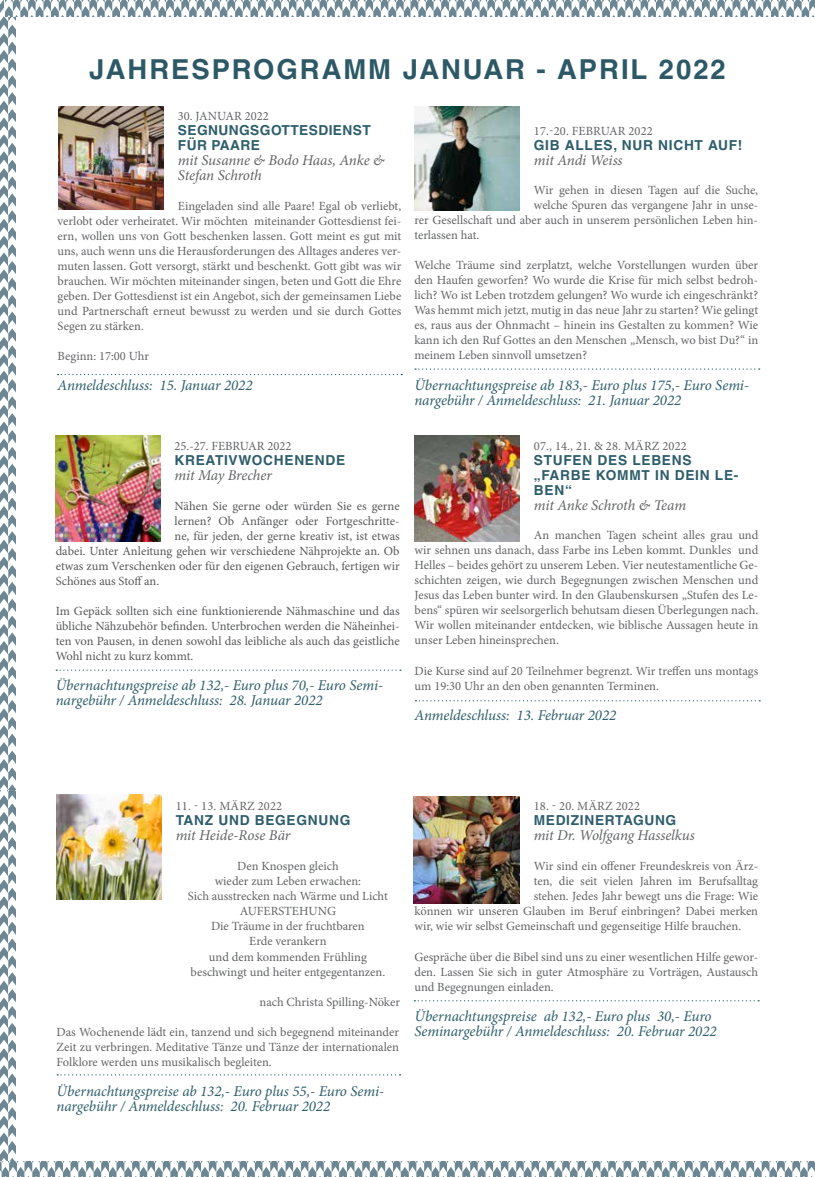
<style>
.page{position:relative;width:815px;height:1177px;background:#fff}
.page>*{position:absolute;margin:0;border:0;box-sizing:border-box;transform-origin:0 0}
.t1{font:700 27.5px "Helvetica";letter-spacing:.07em;color:#2d5966}
.t2{font:italic 15px/15px "Minion Pro";letter-spacing:-.01em;color:#2e5e6b}
.t3{font:italic 15px/15px "Minion Pro";letter-spacing:-.01em;color:#636466}
.t4{font:700 13.75px/15px "Helvetica";letter-spacing:.05em;color:#2e5e6b}
.t5{font:700 13.75px/15px "Helvetica";letter-spacing:.03em;color:#2e5e6b}
.t6{font:12.5px/15px "Minion Pro";color:#636466;text-align:justify}
.t7{font:12.5px/15px "Minion Pro";color:#58595b;text-align:justify}
</style>
<div class="page">
<svg style="left:415px;top:700px;width:345px;height:1px"></svg>
<img style="left:415px;top:435px;width:105px;height:107px">
<img style="left:0;top:394px;width:15px;height:396px">
<svg style="left:0;top:790px;width:15px;height:370px"></svg>
<img style="left:0;top:0;width:15px;height:394px">
<svg style="left:5px;top:0;width:405px;height:16px"></svg>
<svg style="left:410px;top:0;width:405px;height:16px"></svg>
<img style="left:0;top:1160px;width:402px;height:16px">
<svg style="left:402px;top:1161px;width:413px;height:15px"></svg>
<svg style="left:57px;top:1074px;width:344px;height:1px"></svg>
<img style="left:57px;top:794px;width:105px;height:105px">
<svg style="left:56px;top:669px;width:345px;height:1px"></svg>
<img style="left:56px;top:435px;width:104px;height:107px">
<svg style="left:415px;top:368px;width:345px;height:2px"></svg>
<img style="left:414px;top:107px;width:106px;height:103px">
<img style="left:59px;top:107px;width:105px;height:103px">
<svg style="left:58px;top:374px;width:344px;height:1px"></svg>
<svg style="left:414px;top:1000px;width:345px;height:1px"></svg>
<img style="left:414px;top:797px;width:105px;height:106px">
<h1 class="t1" style="left:89px;top:52px;width:256px">JAHRESPROGRAMM</h1>
<h1 class="t1" style="left:403px;top:52px;width:325px">JANUAR - APRIL 2022</h1>
<p class="t6" style="left:178px;top:109px;width:92px">30. JANUAR 2022</p>
<p class="t5" style="left:178px;top:122px;width:194px">SEGNUNGSGOTTESDIENST<br>FÜR PAA</p>
<p class="t4" style="left:241px;top:137px;width:21px">RE</p>
<p class="t3" style="left:178px;top:153px;width:208px">mit Susanne &amp; Bodo Haas, Anke &amp;<br>Stefan Schroth</p>
<p class="t6" style="left:58px;top:199px;width:345px;text-indent:120px">Eingeladen sind alle Paare! Egal ob verliebt, verlobt oder verheiratet. Wir möchten miteinander Gottesdienst fei&shy;ern, wollen uns von Gott beschenken lassen. Gott meint es gut mit uns, auch wenn uns die Herausforderungen des Alltages anderes ver&shy;muten lassen. Gott versorgt, stärkt und beschenkt. Gott gibt was wir brauchen. Wir möchten miteinander singen, beten und Gott die Ehre geben. Der Gottesdienst ist ein Angebot, sich der gemeinsamen Liebe und Partnerschaft erneut bewusst zu werden und sie durch Gottes Segen zu stärken.</p>
<p class="t6" style="left:58px;top:349px;width:93px">Beginn: 17:00 Uhr</p>
<p class="t2" style="left:58px;top:378px;width:197px">Anmeldeschluss: 15. Januar 2022</p>
<p class="t6" style="left:175px;top:439px;width:118px">25.-27. FEBRUAR 2022</p>
<p class="t4" style="left:175px;top:452px;width:172px">KREATIVWOCHENENDE</p>
<p class="t3" style="left:175px;top:468px;width:99px">mit May Brecher</p>
<p class="t7" style="left:175px;top:499px;width:227px">Nähen Sie gerne oder würden Sie es gerne</p>
<p class="t7" style="left:175px;top:514px;width:227px">lernen? Ob Anfänger oder Fortgeschritte-</p>
<p class="t7" style="left:175px;top:529px;width:227px">ne, für jeden, der gerne kreativ ist, ist etwas</p>
<p class="t7" style="left:56px;top:544px;width:345px">dabei. Unter Anleitung gehen wir verschiedene Nähprojekte an. Ob</p>
<p class="t7" style="left:56px;top:559px;width:346px">etwas zum Verschenken oder für den eigenen Gebrauch, fertigen wir</p>
<p class="t7" style="left:56px;top:574px;width:105px">Schönes aus Stoff an.</p>
<p class="t7" style="left:56px;top:604px;width:346px">Im Gepäck sollten sich eine funktionierende Nähmaschine und das übliche Nähzubehör befinden. Unterbrochen werden die Näheinhei&shy;ten von Pausen, in denen sowohl das leibliche als auch das geistliche Wohl nicht zu kurz kommt.</p>
<p class="t2" style="left:56px;top:678px;width:329px">Übernachtungspreise ab 132,- Euro plus 70,- Euro Semi&shy;nargebühr / Anmeldeschluss: 28. Januar 2022</p>
<p class="t6" style="left:534px;top:124px;width:120px">17.-20. FEBRUAR 2022</p>
<p class="t4" style="left:534px;top:137px;width:210px">GIB ALLES, NUR NICHT AUF!</p>
<p class="t3" style="left:534px;top:153px;width:90px">mit Andi Weiss</p>
<p class="t6" style="left:534px;top:182px;width:226px">Wir gehen in diesen Tagen auf die Suche,</p>
<p class="t6" style="left:534px;top:197px;width:226px">welche Spuren das vergangene Jahr in unse-</p>
<p class="t6" style="left:414px;top:212px;width:345px">rer Gesellschaft und aber auch in unserem persönlichen Leben hin-</p>
<p class="t6" style="left:414px;top:227px;width:67px">terlassen hat.</p>
<p class="t6" style="left:414px;top:257px;width:345px">Welche Träume sind zerplatzt, welche Vorstellungen wurden über den Haufen geworfen? Wo wurde die Krise für mich selbst bedroh&shy;lich? Wo ist Leben trotzdem gelungen? Wo wurde ich eingeschränkt?<br>Was hemmt mich jetzt, mutig in das neue Jahr zu starten? Wie gelingt es, raus aus der Ohnmacht – hinein ins Gestalten zu kommen? Wie kann ich den Ruf Gottes an den Menschen „Mensch, wo bist Du?“ in meinem Leben sinnvoll umsetzen?</p>
<p class="t2" style="left:414px;top:378px;width:336px">Übernachtungspreise ab 183,- Euro plus 175,- Euro Semi&shy;nargebühr / Anmeldeschluss: 21. Januar 2022</p>
<p class="t6" style="left:534px;top:439px;width:111px">07., 14., 21. &amp; 28. März</p>
<p class="t6" style="left:662px;top:439px;width:26px">2022</p>
<p class="t4" style="left:534px;top:452px;width:206px">STUFEN DES LEBENS „FARBE KOMMT IN DEIN LE-<br>BEN“</p>
<p class="t3" style="left:534px;top:498px;width:154px">mit Anke Schroth &amp; Team</p>
<p class="t6" style="left:415px;top:527px;width:345px;text-indent:119px">An manchen Tagen scheint alles grau und wir sehnen uns danach, dass Farbe ins Leben kommt. Dunkles und Helles – beides gehört zu unserem Leben. Vier neutestamentliche Ge&shy;schichten zeigen, wie durch Begegnungen zwischen Menschen und Jesus das Leben bunter wird. In den Glaubenskursen „Stufen des Le&shy;bens“ spüren wir seelsorgerlich behutsam diesen Überlegungen nach.<br>Wir wollen miteinander entdecken, wie biblische Aussagen heute in unser Leben hineinsprechen.</p>
<p class="t6" style="left:415px;top:664px;width:345px">Die Kurse sind auf 20 Teilnehmer begrenzt. Wir treffen uns montags um 19:30 Uhr an den oben genannten Terminen.</p>
<p class="t2" style="left:415px;top:708px;width:203px">Anmeldeschluss: 13. Februar 2022</p>
<p class="t6" style="left:176px;top:799px;width:108px">11. - 13. MÄRZ 2022</p>
<p class="t4" style="left:176px;top:812px;width:175px">TANZ UND BEGEGNUNG</p>
<p class="t3" style="left:176px;top:828px;width:116px">mit Heide-Rose Bär</p>
<p class="t6" style="left:188px;top:859px;width:201px;text-align:center">Den Knospen gleich<br>wieder zum Leben erwachen:<br>Sich ausstrecken nach Wärme und Licht<br>AUFERSTEHUNG<br>Die Träume in der fruchtbaren<br>Erde verankern<br>und dem kommenden Frühling beschwingt und heiter entgegentanzen.</p>
<p class="t6" style="left:260px;top:994px;width:142px">nach Christa Spilling-Nöker</p>
<p class="t6" style="left:57px;top:1024px;width:344px">Das Wochenende lädt ein, tanzend und sich begegnend miteinander Zeit zu verbringen. Meditative Tänze und Tänze der internationalen Folklore werden uns musikalisch begleiten.</p>
<p class="t2" style="left:57px;top:1083px;width:329px">Übernachtungspreise ab 132,- Euro plus 55,- Euro Semi&shy;nargebühr / Anmeldeschluss: 20. Februar 2022</p>
<p class="t6" style="left:534px;top:799px;width:108px">18. - 20. MÄRZ 2022</p>
<p class="t4" style="left:534px;top:812px;width:143px">MEDIZINERTAGUNG</p>
<p class="t3" style="left:534px;top:828px;width:163px">mit Dr. Wolfgang Hasselkus</p>
<p class="t6" style="left:534px;top:859px;width:226px">Wir sind ein offener Freundeskreis von Ärz-</p>
<p class="t6" style="left:534px;top:874px;width:226px">ten, die seit vielen Jahren im Berufsalltag</p>
<p class="t6" style="left:534px;top:889px;width:226px">stehen. Jedes Jahr bewegt uns die Frage: Wie</p>
<p class="t6" style="left:414px;top:904px;width:345px">können wir unseren Glauben im Beruf einbringen? Dabei merken</p>
<p class="t6" style="left:414px;top:919px;width:328px">wir, wie wir selbst Gemeinschaft und gegenseitige Hilfe brauchen.</p>
<p class="t6" style="left:414px;top:949px;width:345px">Gespräche über die Bibel sind uns zu einer wesentlichen Hilfe gewor&shy;den. Lassen Sie sich in guter Atmosphäre zu Vorträgen, Austausch und Begegnungen einladen.</p>
<p class="t2" style="left:414px;top:1008px;width:304px">Übernachtungspreise ab 132,- Euro plus 30,- Euro<br>Seminargebühr / Anmeldeschluss: 20. Februar 2022</p>
</div>
